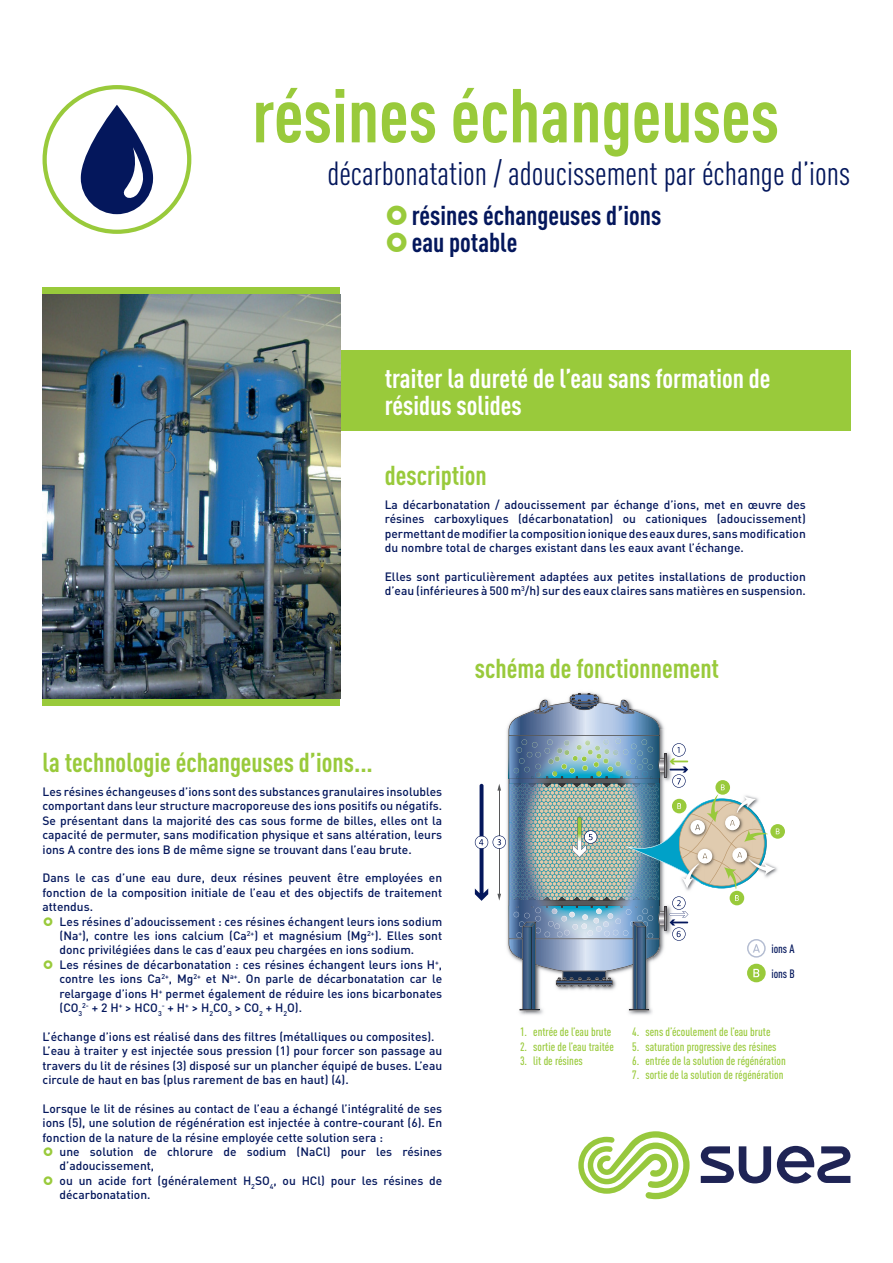
<style>
.page{position:relative;width:893px;height:1263px;background:#fff}
.page>*{position:absolute;margin:0;border:0;box-sizing:border-box;transform-origin:0 0}
.t1{font:700 condensed 75px "DIN Pro";color:#99ca3b}
.t2{font:condensed 33px "DIN Pro";color:#04175c}
.t3{font:700 condensed 27px "DIN Pro";color:#99ca3b}
.t4{font:700 condensed 27px/27px "DIN Pro";color:#fff}
.t5{font:700 condensed 27px/27px "DIN Pro";color:#04175c}
.t6{font:500 12px/14.4px "DIN Pro";color:#04175c;text-align:justify}
.t7{font:500 condensed 12px "DIN Pro";color:#99ca3b}
.t8{font:500 condensed 12px/24.8px "DIN Pro";color:#04175c}
</style>
<div class="page">
<div style="left:43px;top:287px;width:297px;height:7px;background:#99ca3b"></div>
<div style="left:43px;top:698px;width:297px;height:7px;background:#99ca3b"></div>
<div style="left:340px;top:350px;width:510px;height:81px;background:#99ca3b"></div>
<svg style="left:578px;top:1131px;width:112px;height:68px"></svg>
<svg style="left:701px;top:1146px;width:149px;height:37px"></svg>
<img style="left:578px;top:692px;width:15px;height:1px">
<img style="left:519px;top:1010px;width:6px;height:5px">
<img style="left:525px;top:1010px;width:18px;height:5px">
<img style="left:628px;top:1010px;width:25px;height:5px">
<img style="left:43px;top:294px;width:297px;height:404px">
<svg style="left:43px;top:85px;width:148px;height:149px"></svg>
<img style="left:475px;top:694px;width:310px;height:316px">
<h1 class="t1" style="left:252px;top:59px;width:528px">résines échangeuses</h1>
<h2 class="t2" style="left:327px;top:149px;width:524px">décarbonatation / adoucissement par échange d’ions</h2>
<h3 class="t5" style="left:412px;top:199px;width:251px">résines échangeuses d’ions eau potable</h3>
<h3 class="t4" style="left:385px;top:362px;width:387px">traiter la dureté de l’eau sans formation de résidus solides</h3>
<h3 class="t3" style="left:385px;top:455px;width:104px">description</h3>
<p class="t6" style="left:385px;top:496px;width:423px">La décarbonatation / adoucissement par échange d’ions, met en œuvre des résines carboxyliques (décarbonatation) ou cationiques (adoucissement) permettant de modifier la composition ionique des eaux dures, sans modification du nombre total de charges existant dans les eaux avant l’échange.</p>
<p class="t6" style="left:385px;top:568px;width:423px">Elles sont particulièrement adaptées aux petites installations de production d’eau (inférieures à 500 m<sup>3</sup>/h) sur des eaux claires sans matières en suspension.</p>
<h3 class="t3" style="left:43px;top:742px;width:332px">la technologie échangeuses d’ions...</h3>
<p class="t6" style="left:43px;top:783px;width:401px">Les résines échangeuses d’ions sont des substances granulaires insolubles comportant dans leur structure macroporeuse des ions positifs ou négatifs.<br>Se présentant dans la majorité des cas sous forme de billes, elles ont la capacité de permuter, sans modification physique et sans altération, leurs ions A contre des ions B de même signe se trouvant dans l’eau brute.</p>
<p class="t6" style="left:43px;top:869px;width:401px">Dans le cas d’une eau dure, deux résines peuvent être employées en fonction de la composition initiale de l’eau et des objectifs de traitement attendus.</p>
<p class="t6" style="left:60px;top:913px;width:384px;text-align:left">Les résines d’adoucissement : ces résines échangent leurs ions sodium (Na<sup>+</sup>), contre les ions calcium (Ca<sup>2+</sup>) et magnésium (Mg<sup>2+</sup>). Elles sont donc privilégiées dans le cas d’eaux peu chargées en ions sodium.<br>Les résines de décarbonatation : ces résines échangent leurs ions H<sup>+</sup>, contre les ions Ca<sup>2+</sup>, Mg<sup>2+</sup> et N<sup>a+</sup>. On parle de décarbonatation car le relargage d’ions H<sup>+</sup> permet également de réduire les ions bicarbonates (CO<sub>3</sub><sup>2-</sup> + 2 H<sup>+</sup> &gt; HCO<sub>3</sub><sup>-</sup> + H<sup>+</sup> &gt; H<sub>2</sub>CO<sub>3</sub> &gt; CO<sub>2</sub> + H<sub>2</sub>O).</p>
<p class="t6" style="left:43px;top:1028px;width:401px;text-align:left">L’échange d’ions est réalisé dans des filtres (métalliques ou composites).<br>L’eau à traiter y est injectée sous pression (1) pour forcer son passage au travers du lit de résines (3) disposé sur un plancher équipé de buses. L’eau circule de haut en bas (plus rarement de bas en haut) (4).</p>
<p class="t6" style="left:43px;top:1100px;width:401px">Lorsque le lit de résines au contact de l’eau a échangé l’intégralité de ses ions (5), une solution de régénération est injectée à contre-courant (6). En fonction de la nature de la résine employée cette solution sera :</p>
<p class="t6" style="left:60px;top:1143px;width:384px;text-align:left">une solution de chlorure de sodium (NaCl) pour les résines d’adoucissement,<br>ou un acide fort (généralement H<sub>2</sub>SO<sub>4</sub>, ou HCl) pour les résines de décarbonatation.</p>
<h3 class="t3" style="left:475px;top:648px;width:246px">schéma de fonctionnement</h3>
<p class="t8" style="left:771px;top:935px;width:25px">ions A ions B</p>
<p class="t7" style="left:520px;top:1023px;width:93px">1. entrée de l’eau brute</p>
<p class="t7" style="left:520px;top:1037px;width:95px">2. sortie de l’eau traitée</p>
<p class="t7" style="left:520px;top:1052px;width:64px">3. lit de résines</p>
<p class="t7" style="left:632px;top:1023px;width:140px">4. sens d’écoulement de l’eau brute</p>
<p class="t7" style="left:632px;top:1037px;width:146px">5. saturation progressive des résines</p>
<p class="t7" style="left:632px;top:1052px;width:155px">6. entrée de la solution de régénération</p>
<p class="t7" style="left:632px;top:1066px;width:153px">7. sortie de la solution de régénération</p>
</div>
